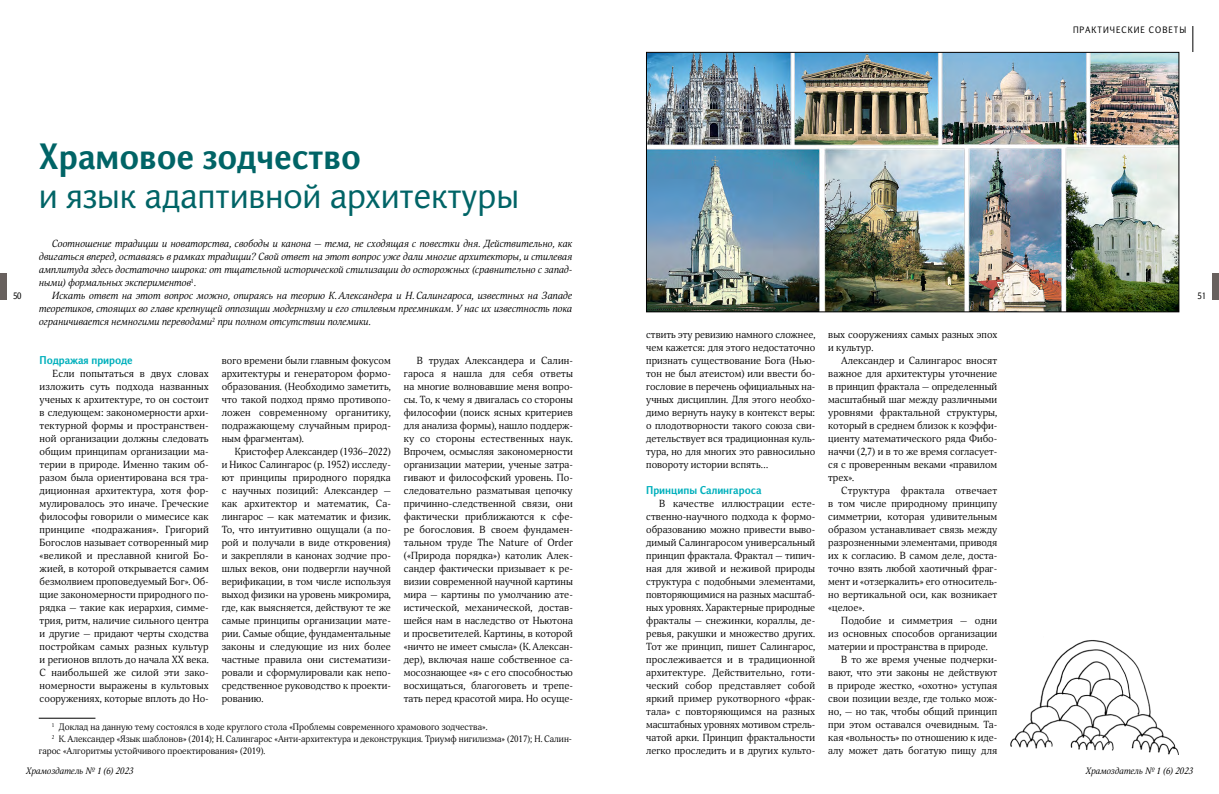
<style>
.page{position:relative;width:1219px;height:794px;background:#fff}
.page>*{position:absolute;margin:0;border:0;box-sizing:border-box;transform-origin:0 0}
.t1{font:35.5px "Orbi Sans";color:#006466}
.t2{font:700 35.5px "Orbi Sans";color:#006466}
.t3{font:700 11px "Orbi Sans";color:#00b0bc}
.t4{font:10px/13px "Orbi";color:#000;text-align:justify}
.t5{font:italic 10px/13px "Orbi";color:#000;text-align:justify}
.t6{font:9px "Orbi";color:#000}
.t7{font:italic 9px "Orbi";color:#000}
.t8{font:9px "Orbi Sans";color:#000}
</style>
<div class="page">
<svg style="left:1193px;top:26px;width:1px;height:26px"></svg>
<div style="left:1212px;top:273px;width:7px;height:26px;background:#68615e"></div>
<div style="left:0;top:273px;width:6px;height:26px;background:#68615e"></div>
<hr style="left:39px;top:718px;width:56px;height:1px;background:#000">
<img style="left:648px;top:54px;width:529px;height:256px">
<div style="left:646px;top:52px;width:533px;height:260px;border:1px solid #000"></div>
<img style="left:1010px;top:640px;width:169px;height:114px">
<p class="t8" style="left:13px;top:290px;width:10px">50</p>
<h1 class="t2" style="left:39px;top:134px;width:324px">Храмовое зодчество</h1>
<h1 class="t1" style="left:39px;top:172px;width:482px">и язык адаптивной архитектуры</h1>
<p class="t5" style="left:39px;top:237px;width:535px;text-indent:13px">Соотношение традиции и новаторства, свободы и канона — тема, не сходящая с повестки дня. Действительно, как двигаться вперед, оставаясь в рамках традиции? Свой ответ на этот вопрос уже дали многие архитекторы, и стилевая амплитуда здесь достаточно широка: от тщательной исторической стилизации до осторожных (сравнительно с запад&shy;ными) формальных экспериментов<sup>1</sup>.</p>
<p class="t5" style="left:39px;top:289px;width:535px;text-indent:13px">Искать ответ на этот вопрос можно, опираясь на теорию К. Александера и Н. Салингароса, известных на Западе теоретиков, стоящих во главе крепнущей оппозиции модернизму и его стилевым преемникам. У нас их известность пока ограничивается немногими переводами<sup>2</sup> при полном отсутствии полемики.</p>
<p class="t3" style="left:40px;top:353px;width:95px">Подражая природе</p>
<p class="t4" style="left:40px;top:367px;width:171px;text-indent:13px">Если попытаться в двух словах изложить суть подхода названных ученых к архитектуре, то он состоит в следующем: закономерности архи&shy;тектурной формы и пространствен&shy;ной организации должны следовать общим принципам организации ма&shy;терии в природе. Именно таким об&shy;разом была ориентирована вся тра&shy;диционная архитектура, хотя фор&shy;мулировалось это иначе. Греческие философы говорили о мимесисе как принципе «подражания». Григорий Богослов называет сотворенный мир «великой и преславной книгой Бо&shy;жией, в которой открывается самим безмолвием проповедуемый Бог». Об&shy;щие закономерности природного по&shy;рядка — такие как иерархия, симме&shy;трия, ритм, наличие сильного центра и другие — придают черты сходства постройкам самых разных культур и регионов вплоть до начала ХХ века.<br>С наибольшей же силой эти зако&shy;номерности выражены в культовых сооружениях, которые вплоть до Но-</p>
<p class="t4" style="left:222px;top:354px;width:171px">вого времени были главным фокусом архитектуры и генератором формо&shy;образования. (Необходимо заметить, что такой подход прямо противопо&shy;ложен современному органитику, подражающему случайным природ&shy;ным фрагментам).</p>
<p class="t4" style="left:222px;top:445px;width:171px;text-indent:13px">Кристофер Александер (1936–2022) и Никос Салингарос (р. 1952) исследу&shy;ют принципы природного порядка с научных позиций: Александер — как архитектор и математик, Са&shy;лингарос — как математик и физик.<br>То, что интуитивно ощущали (а по&shy;рой и получали в виде откровения) и закрепляли в канонах зодчие про&shy;шлых веков, они подвергли научной верификации, в том числе используя выход физики на уровень микромира, где, как выясняется, действуют те же самые принципы организации мате&shy;рии. Самые общие, фундаментальные законы и следующие из них более частные правила они систематизи&shy;ровали и сформулировали как непо&shy;средственное руководство к проекти&shy;рованию.</p>
<p class="t4" style="left:404px;top:354px;width:171px;text-indent:13px">В трудах Александера и Салин&shy;гароса я нашла для себя ответы на многие волновавшие меня вопро&shy;сы. То, к чему я двигалась со стороны философии (поиск ясных критериев для анализа формы), нашло поддерж&shy;ку со стороны естественных наук.<br>Впрочем, осмысляя закономерности организации материи, ученые затра&shy;гивают и философский уровень. По&shy;следовательно разматывая цепочку причинно-следственной связи, они фактически приближаются к сфе&shy;ре богословия. В своем фундамен&shy;тальном труде The Nature of Order («Природа порядка») католик Алек&shy;сандер фактически призывает к ре&shy;визии современной научной картины мира — картины по умолчанию ате&shy;истической, механической, достав&shy;шейся нам в наследство от Ньютона и просветителей. Картины, в которой «ничто не имеет смысла» (К. Алексан&shy;дер), включая наше собственное са&shy;мосознающее «я» с его способностью восхищаться, благоговеть и трепе&shy;тать перед красотой мира. Но осуще-</p>
<p class="t6" style="left:52px;top:721px;width:437px"><sup>1</sup> Доклад на данную тему состоялся в ходе круглого стола «Проблемы современного храмового зодчества».</p>
<p class="t6" style="left:52px;top:733px;width:522px"><sup>2</sup> К. Александер «Язык шаблонов» (2014); Н. Салингарос «Анти-архитектура и деконструкция. Триумф нигилизма» (2017); Н. Салин-</p>
<p class="t6" style="left:39px;top:745px;width:228px">гарос «Алгоритмы устойчивого проектирования» (2019).</p>
<p class="t7" style="left:26px;top:765px;width:109px">Храмоздатель № 1 (6) 2023</p>
<p class="t4" style="left:646px;top:328px;width:171px">ствить эту ревизию намного сложнее, чем кажется: для этого недостаточно признать существование Бога (Нью&shy;тон не был атеистом) или ввести бо&shy;гословие в перечень официальных на&shy;учных дисциплин. Для этого необхо&shy;димо вернуть науку в контекст веры: о плодотворности такого союза сви&shy;детельствует вся традиционная куль&shy;тура, но для многих это равносильно повороту истории вспять…</p>
<p class="t3" style="left:646px;top:483px;width:117px">Принципы Салингароса</p>
<p class="t4" style="left:646px;top:497px;width:171px;text-indent:13px">В качестве иллюстрации есте&shy;ственно-научного подхода к формо&shy;образованию можно привести выво&shy;димый Салингаросом универсальный принцип фрактала. Фрактал — типич&shy;ная для живой и неживой природы структура с подобными элементами, повторяющимися на разных масштаб&shy;ных уровнях. Характерные природные фракталы — снежинки, кораллы, де&shy;ревья, ракушки и множество других.<br>Тот же принцип, пишет Салингарос, прослеживается и в традиционной архитектуре. Действительно, готи&shy;ческий собор представляет собой яркий пример рукотворного «фрак&shy;тала» с повторяющимся на разных масштабных уровнях мотивом стрель&shy;чатой арки. Принцип фрактальности легко проследить и в других культо-</p>
<p class="t4" style="left:828px;top:328px;width:171px">вых сооружениях самых разных эпох и культур.</p>
<p class="t4" style="left:828px;top:354px;width:171px;text-indent:13px">Александер и Салингарос вносят важное для архитектуры уточнение в принцип фрактала — определенный масштабный шаг между различными уровнями фрактальной структуры, который в среднем близок к коэффи&shy;циенту математического ряда Фибо&shy;наччи (2,7) и в то же время согласует&shy;ся с проверенным веками «правилом трех».</p>
<p class="t4" style="left:828px;top:484px;width:171px;text-indent:13px">Структура фрактала отвечает в том числе природному принципу симметрии, которая удивительным образом устанавливает связь между разрозненными элементами, приводя их к согласию. В самом деле, доста&shy;точно взять любой хаотичный фраг&shy;мент и «отзеркалить» его относитель&shy;но вертикальной оси, как возникает «целое».</p>
<p class="t4" style="left:841px;top:614px;width:157px">Подобие и симметрия — одни</p>
<p class="t4" style="left:828px;top:627px;width:171px">из основных способов организации</p>
<p class="t4" style="left:828px;top:640px;width:161px">материи и пространства в природе.</p>
<p class="t4" style="left:841px;top:653px;width:158px">В то же время ученые подчерки-</p>
<p class="t4" style="left:828px;top:666px;width:171px">вают, что эти законы не действуют</p>
<p class="t4" style="left:828px;top:679px;width:171px">в природе жестко, «охотно» уступая</p>
<p class="t4" style="left:828px;top:692px;width:171px">свои позиции везде, где только мож-</p>
<p class="t4" style="left:828px;top:705px;width:170px">но, — но так, чтобы общий принцип</p>
<p class="t4" style="left:828px;top:718px;width:171px">при этом оставался очевидным. Та-</p>
<p class="t4" style="left:828px;top:731px;width:171px">кая «вольность» по отношению к иде-</p>
<p class="t4" style="left:828px;top:744px;width:170px">алу может дать богатую пищу для</p>
<p class="t8" style="left:1073px;top:24px;width:14px">Практические</p>
<p class="t8" style="left:1149px;top:24px;width:7px">совет</p>
<p class="t8" style="left:1179px;top:24px;width:8px">ы</p>
<p class="t8" style="left:1197px;top:290px;width:10px">51</p>
<p class="t7" style="left:1086px;top:765px;width:109px">Храмоздатель № 1 (6) 2023</p>
</div>
